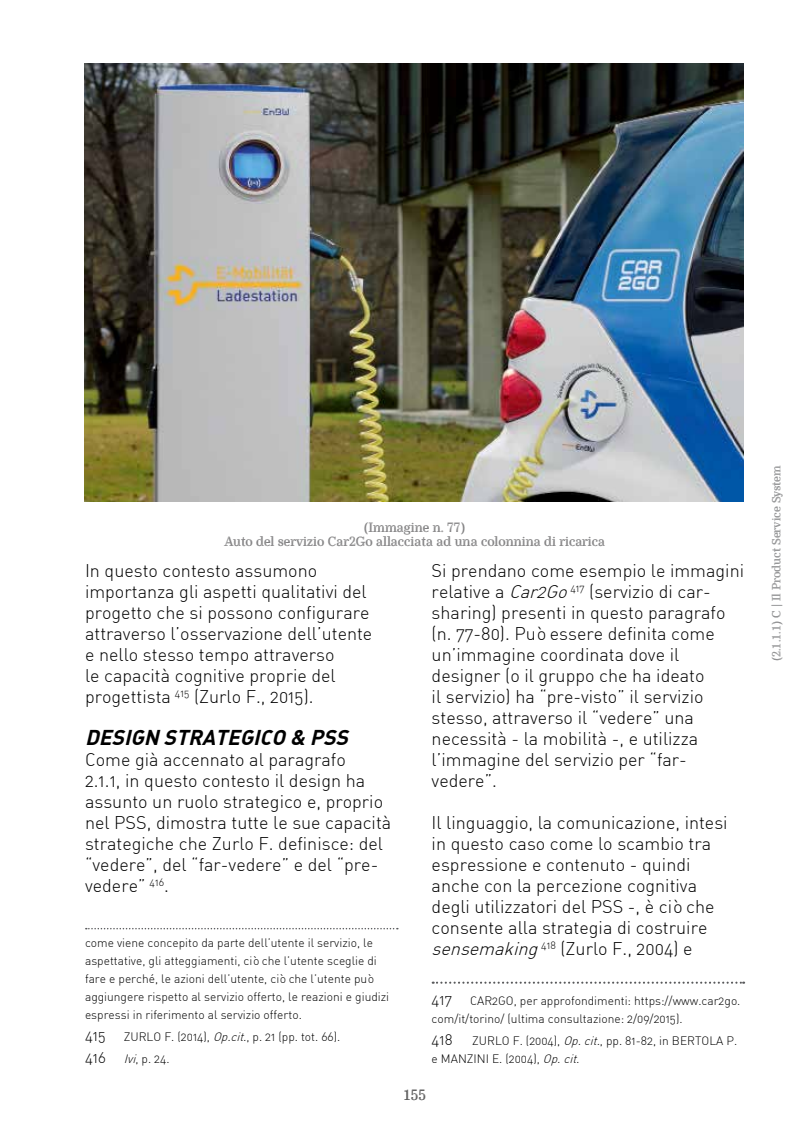
<style>
.page{position:relative;width:808px;height:1127px;background:#fff}
.page>*{position:absolute;margin:0;border:0;box-sizing:border-box;transform-origin:0 0}
.t1{font:italic 700 21px "DIN Alternate";color:#000}
.t2{font:300 18px/21px "DIN Alternate";color:#000}
.t3{font:15px "Ryman";color:#000}
.t4{font:300 15px "DIN Alternate";color:#000}
.t5{font:13.5px/13.5px "Ryman";color:#414042;text-align:center}
.t6{font:300 12px/18px "DIN Alternate";color:#000}
.t7{font:12px "Ryman";color:#58595b}
.s1{font-size:15px}
.s2{font-style:italic}
</style>
<div class="page">
<svg style="left:86px;top:928px;width:312px;height:1px"></svg>
<svg style="left:433px;top:981px;width:311px;height:3px"></svg>
<img style="left:85px;top:64px;width:659px;height:438px">
<p class="t5" style="left:224px;top:521px;width:383px">(Immagine n. 77)<br>Auto del servizio Car2Go allacciata ad una colonnina di ricarica</p>
<p class="t2" style="left:85px;top:559px;width:289px">In questo contesto assumono importanza gli aspetti qualitativi del progetto che si possono configurare attraverso l’osservazione dell’utente e nello stesso tempo attraverso<br>le capacità cognitive proprie del progettista <sup>415</sup> (Zurlo F., 2015).</p>
<p class="t1" style="left:85px;top:723px;width:270px">DESIGN STRATEGICO &amp; PSS</p>
<p class="t2" style="left:85px;top:748px;width:308px">Come già accennato al paragrafo<br>2.1.1, in questo contesto il design ha assunto un ruolo strategico e, proprio nel PSS, dimostra tutte le sue capacità strategiche che Zurlo F. definisce: del “vedere”, del “far-vedere” e del “pre&shy;vedere” <sup>416</sup>.</p>
<p class="t6" style="left:85px;top:933px;width:306px">come viene concepito da parte dell’utente il servizio, le aspettative, gli atteggiamenti, ciò che l’utente sceglie di fare e perché, le azioni dell’utente, ciò che l’utente può aggiungere rispetto al servizio offerto, le reazioni e giudizi espressi in riferimento al servizio offerto.</p>
<p class="t6" style="left:85px;top:1027px;width:47px"><span class="s1">415</span> Zurlo</p>
<p class="t6" style="left:85px;top:1025px;width:257px;line-height:22.2px;text-indent:79px">F. (2014), <span class="s2">Op.cit.</span>, p. 21 (pp. tot. 66).<br><span class="s1">416</span> <span class="s2">Ivi</span>, p. 24.</p>
<p class="t2" style="left:432px;top:559px;width:314px">Si prendano come esempio le immagini relative a <span class="s2">Car2Go</span><sup>417</sup> (servizio di car&shy;sharing) presenti in questo paragrafo (n. 77-80). Può essere definita come un’immagine coordinata dove il designer (o il gruppo che ha ideato<br>il servizio) ha “pre-visto” il servizio stesso, attraverso il “vedere” una necessità - la mobilità -, e utilizza l’immagine del servizio per “far&shy;vedere”.</p>
<p class="t2" style="left:432px;top:812px;width:298px">Il linguaggio, la comunicazione, intesi in questo caso come lo scambio tra espressione e contenuto - quindi anche con la percezione cognitiva degli utilizzatori del PSS -, è ciò che consente alla strategia di costruire <span class="s2">sensemaking</span><sup>418</sup> (Zurlo F., 2004) e</p>
<p class="t6" style="left:432px;top:991px;width:310px"><span class="s1">417</span> Car2Go , per approfondimenti: https://www.car2go. com/it/torino/ (ultima consultazione: 2/09/2015).</p>
<p class="t4" style="left:432px;top:1030px;width:22px">418</p>
<p class="t6" style="left:472px;top:1032px;width:9px">Zurlo</p>
<p class="t6" style="left:513px;top:1032px;width:176px">F. (2004), <span class="s2">Op.cit.</span>, pp. 81-82, in Bertol</p>
<p class="t6" style="left:716px;top:1032px;width:23px">a P.</p>
<p class="t6" style="left:432px;top:1050px;width:153px">e Manzi ni E. (2004), <span class="s2">Op.cit.</span></p>
<p class="t3" style="left:403px;top:1087px;width:24px">155</p>
<p class="t7" style="left:769px;top:661px;width:197px;rotate:-90deg">(2.1.1.1) C | Il Product Service System</p>
</div>
